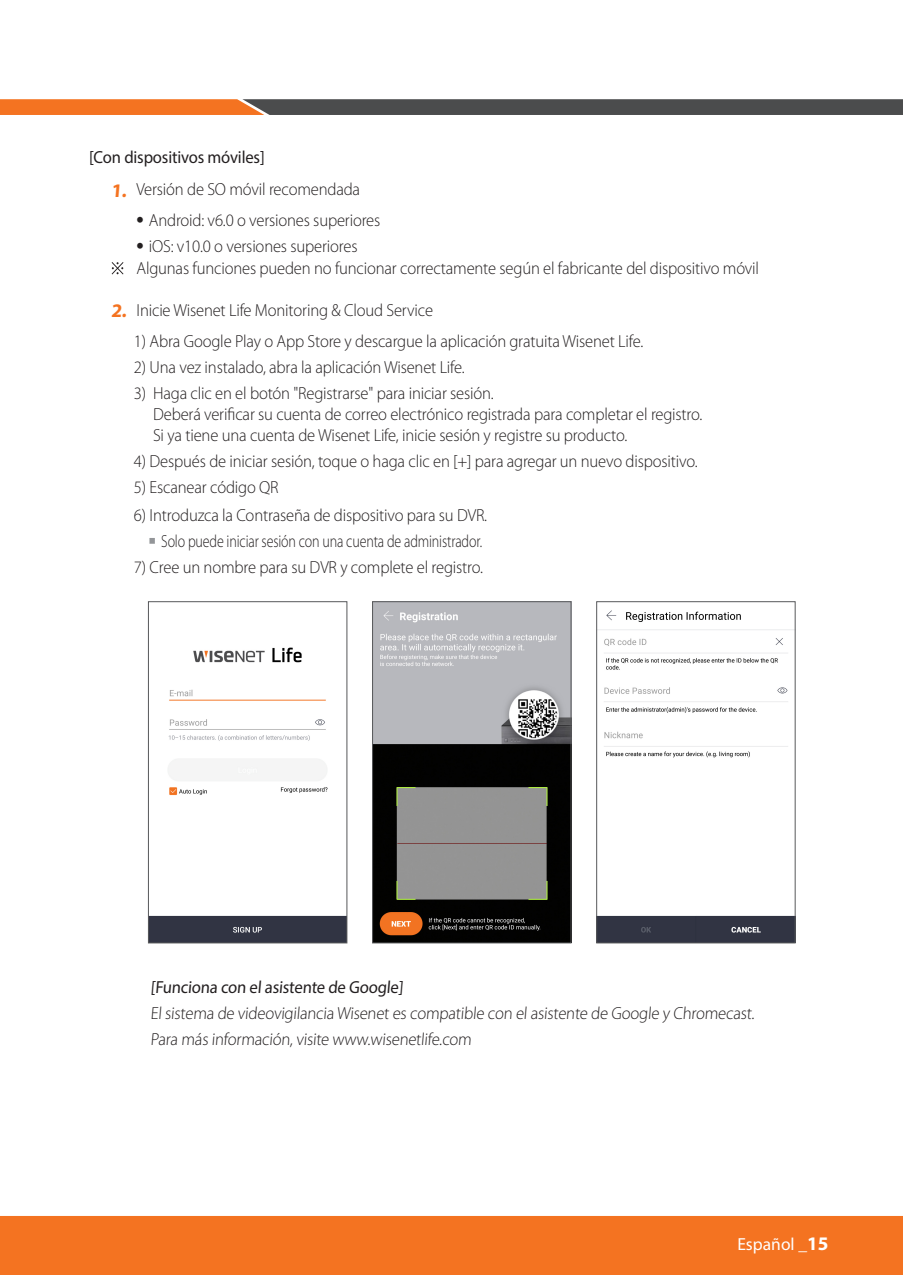
<style>
.page{position:relative;width:903px;height:1275px;background:#fff}
.page>*{position:absolute;margin:0;border:0;box-sizing:border-box;transform-origin:0 0}
.t1{font:300 17.5px/21px "Myriad Pro";letter-spacing:-.01em;color:#231f20;scale:.95 1}
.t2{font:17.5px "Myriad Pro";letter-spacing:-.01em;color:#231f20;scale:.95 1}
.t3{font:17.5px "Myriad Pro";color:#fff}
.s1{font-weight:700;font-size:19.25px;color:#f47321}
.s2{font-family:"SI Icon HR755";font-weight:400}
.s3{font-family:"SI Icon HR755";font-weight:400;color:#939598}
.s4{font-weight:700;font-size:19.25px}
</style>
<div class="page">
<div style="left:0;top:1216px;width:903px;height:59px;background:#f47321"></div>
<svg style="left:0;top:99px;width:903px;height:16px"></svg>
<svg style="left:112px;top:262px;width:11px;height:12px"></svg>
<img style="left:150px;top:647px;width:195px;height:294px">
<div style="left:148px;top:601px;width:199px;height:342px;border:1px solid #57585a"></div>
<img style="left:374px;top:603px;width:195px;height:338px">
<div style="left:372px;top:601px;width:199px;height:342px;border:1px solid #57585a"></div>
<img style="left:598px;top:610px;width:195px;height:331px">
<div style="left:596px;top:601px;width:199px;height:342px;border:1px solid #57585a"></div>
<p class="t2" style="left:89px;top:147px;width:186px">[Con dispositivos móviles]</p>
<p class="t1" style="left:111px;top:179px;width:264px"><span class="s1">1.</span> Versión de SO móvil recomendada</p>
<p class="t1" style="left:136px;top:210px;width:258px"><span class="s2">•</span> Android: v6.0 o versiones superiores</p>
<p class="t1" style="left:136px;top:236px;width:657px;line-height:22.1px"><span class="s2">•</span> iOS: v10.0 o versiones superiores<br>Algunas funciones pueden no funcionar correctamente según el fabricante del dispositivo móvil</p>
<p class="t1" style="left:111px;top:300px;width:341px"><span class="s1">2.</span> Inicie Wisenet Life Monitoring &amp; Cloud Service</p>
<p class="t1" style="left:134px;top:331px;width:538px">1) Abra Google Play o App Store y descargue la aplicación gratuita Wisenet Life.</p>
<p class="t1" style="left:134px;top:357px;width:350px">2) Una vez instalado, abra la aplicación Wisenet Life.</p>
<p class="t1" style="left:153px;top:383px;width:580px;text-indent:-19px">3) Haga clic en el botón "Registrarse" para iniciar sesión.<br>Deberá verificar su cuenta de correo electrónico registrada para completar el registro.<br>Si ya tiene una cuenta de Wisenet Life, inicie sesión y registre su producto.</p>
<p class="t1" style="left:134px;top:450px;width:595px">4) Después de iniciar sesión, toque o haga clic en [+] para agregar un nuevo dispositivo.</p>
<p class="t1" style="left:134px;top:476px;width:154px">5) Escanear código QR</p>
<p class="t1" style="left:134px;top:502px;width:373px;line-height:26.1px;text-align:center">6) Introduzca la Contraseña de dispositivo para su DVR. <span class="s3">`</span> Solo puede iniciar sesión con una cuenta de administrador.</p>
<p class="t1" style="left:134px;top:557px;width:369px">7) Cree un nombre para su DVR y complete el registro.</p>
<p class="t2" style="left:150px;top:977px;width:269px">[Funciona con el asistente de Google]</p>
<p class="t1" style="left:150px;top:1001px;width:639px;line-height:25.9px">El sistema de videovigilancia Wisenet es compatible con el asistente de Google y Chromecast.<br>Para más información, visite www.wisenetlife.com</p>
<p class="t3" style="left:737px;top:1233px;width:93px">Español _<span class="s4">15</span></p>
</div>
